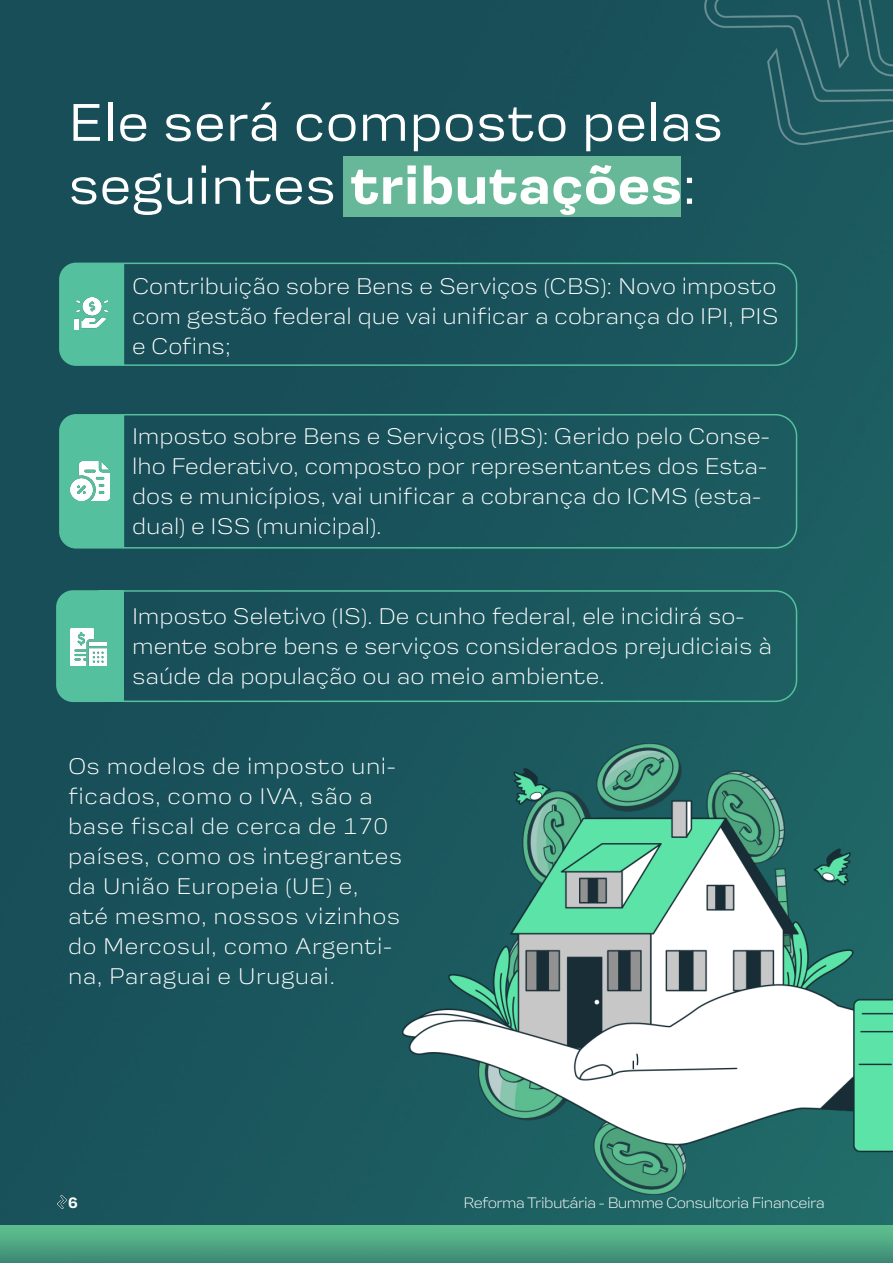
<style>
.page{position:relative;width:893px;height:1263px;background:#fff}
.page>*{position:absolute;margin:0;border:0;box-sizing:border-box;transform-origin:0 0}
.t1{font:52.5px/63px "Startup";letter-spacing:-.005em;color:#fff}
.t2{font:300 22.5px/30px "Startup";color:#fff}
.t3{font:300 15px "Startup";letter-spacing:-.045em;color:#fff}
.t4{font:700 15px "Startup";color:#fff}
.s1{font-weight:700}
</style>
<div class="page">
<img style="left:0;top:0;width:893px;height:1263px">
<svg style="left:57px;top:1196px;width:9px;height:13px"></svg>
<img style="left:704px;top:0;width:189px;height:144px">
<div style="left:59px;top:414px;width:65px;height:135px;background:#55c09e"></div>
<div style="left:59px;top:263px;width:65px;height:103px;background:#55c09e"></div>
<div style="left:56px;top:590px;width:65px;height:112px;background:#55c09e;border-radius:17px"></div>
<div style="left:104px;top:263px;width:693px;height:103px;border:2px solid #55c09e;border-radius:21px"></div>
<div style="left:104px;top:414px;width:693px;height:135px;border:2px solid #55c09e;border-radius:21px"></div>
<div style="left:104px;top:590px;width:693px;height:112px;border:2px solid #55c09e;border-radius:21px"></div>
<div style="left:98px;top:590px;width:26px;height:112px;background:#55c09e"></div>
<img style="left:75px;top:297px;width:32px;height:33px">
<img style="left:70px;top:462px;width:39px;height:39px">
<img style="left:70px;top:629px;width:37px;height:36px">
<img style="left:478px;top:743px;width:340px;height:451px">
<img style="left:403px;top:769px;width:490px;height:394px">
<div style="left:343px;top:157px;width:337px;height:60px;background:#66b898"></div>
<p class="t1" style="left:68px;top:92px;width:657px">Ele será composto pelas seguintes <span class="s1">tributações</span>:</p>
<p class="t2" style="left:132px;top:271px;width:648px;text-align:justify">Contribuição sobre Bens e Serviços (CBS): Novo imposto com gestão federal que vai unificar a cobrança do IPI, PIS e Cofins;</p>
<p class="t2" style="left:132px;top:421px;width:639px">Imposto sobre Bens e Serviços (IBS): Gerido pelo Conse&shy;lho Federativo, composto por representantes dos Esta&shy;dos e municípios, vai unificar a cobrança do ICMS (esta&shy;dual) e ISS (municipal).</p>
<p class="t2" style="left:132px;top:601px;width:641px">Imposto Seletivo (IS). De cunho federal, ele incidirá so&shy;mente sobre bens e serviços considerados prejudiciais à saúde da população ou ao meio ambiente.</p>
<p class="t2" style="left:68px;top:751px;width:336px">Os modelos de imposto uni&shy;ficados, como o IVA, são a base fiscal de cerca de 170 países, como os integrantes da União Europeia (UE) e, até mesmo, nossos vizinhos do Mercosul, como Argenti&shy;na, Paraguai e Uruguai.</p>
<p class="t4" style="left:68px;top:1194px;width:11px">6</p>
<p class="t3" style="left:464px;top:1194px;width:363px">Reforma Tributária - Bumme Consultoria Financeira</p>
</div>
